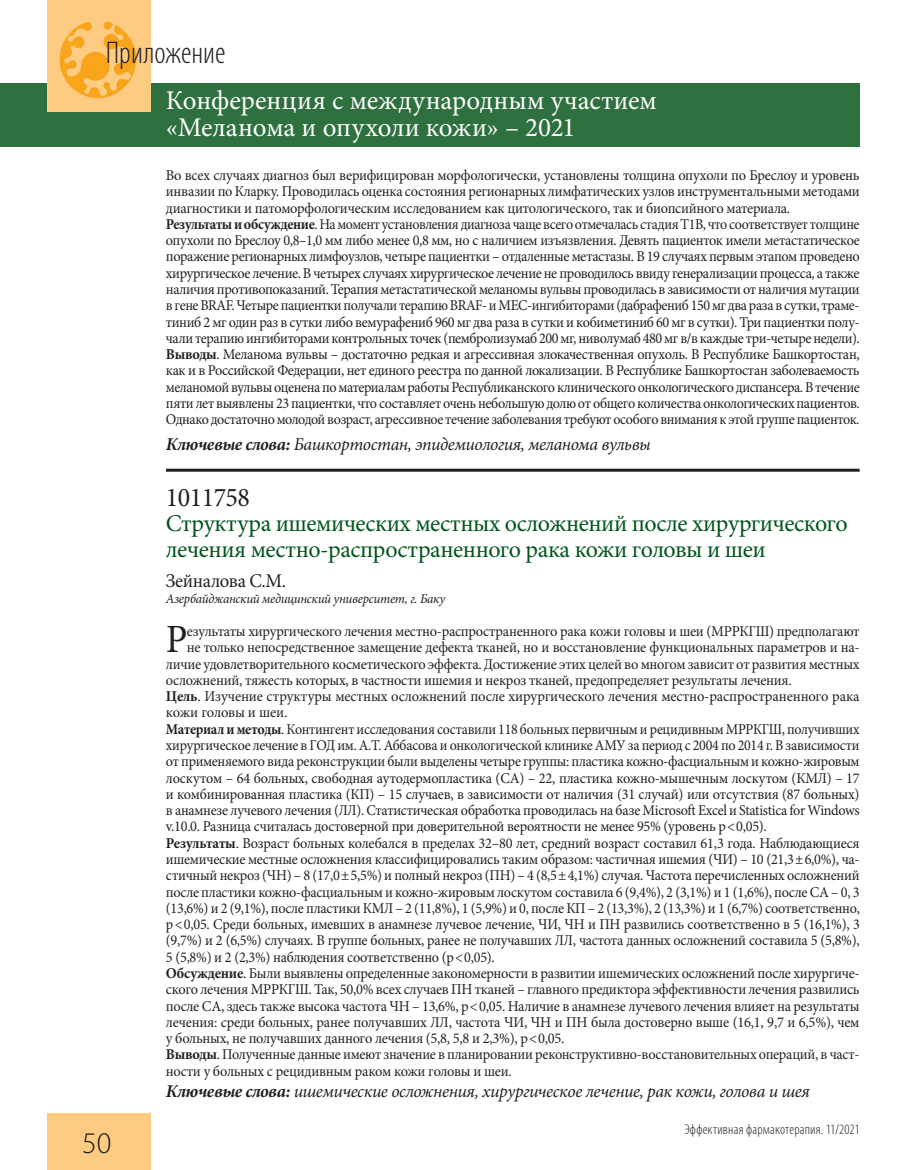
<style>
.page{position:relative;width:915px;height:1170px;background:#fff}
.page>*{position:absolute;margin:0;border:0;box-sizing:border-box;transform-origin:0 0}
.t1{font:40.05px "Minion Pro";color:#231f20;scale:.96 1}
.t2{font:300 condensed 31.5px "Myriad Pro";color:#231f20}
.t3{font:300 30px "Myriad Pro";color:#231f20}
.t4{font:27px/27px "Minion Pro";color:#fff}
.t5{font:27px "Minion Pro";letter-spacing:-.02em;color:#231f20;scale:.96 1}
.t6{font:24px/25.5px "Minion Pro";letter-spacing:-.02em;color:#00551c}
.t7{font:19.5px "Minion Pro";letter-spacing:-.02em;color:#231f20;scale:.96 1}
.t8{font:italic 18px "Minion Pro";letter-spacing:-.02em;color:#231f20}
.t9{font:15px/16.4px "Minion Pro";letter-spacing:-.02em;color:#231f20;scale:.96 1}
.t10{font:15px "Minion Pro";letter-spacing:-.02em;color:#231f20;scale:.95 1}
.t11{font:15px "Minion Pro";letter-spacing:-.02em;color:#231f20;scale:.94 1}
.t12{font:15px "Minion Pro";letter-spacing:-.02em;color:#231f20}
.t13{font:15px "Minion Pro";letter-spacing:-.02em;color:#231f20;scale:.93 1}
.t14{font:300 condensed 14.25px "Myriad Pro";letter-spacing:.015em;color:#231f20}
.t15{font:italic 13.5px "Minion Pro";letter-spacing:-.02em;color:#231f20;scale:.96 1}
.s1{font-weight:700}
</style>
<div class="page">
<div style="left:0;top:83px;width:859px;height:64px;background:#2f703f"></div>
<div style="left:47px;top:1113px;width:103px;height:56px;background:#fdcb82"></div>
<div style="left:47px;top:0;width:103px;height:111px;background:#fdcb82"></div>
<svg style="left:59px;top:22px;width:78px;height:77px"></svg>
<hr style="left:166px;top:468px;width:693px;height:3px;background:#231f20">
<h2 class="t2" style="left:106px;top:34px;width:121px">Приложение</h2>
<h3 class="t3" style="left:82px;top:1125px;width:31px">50</h3>
<h3 class="t4" style="left:166px;top:87px;width:492px">Конференция с международным участием «Меланома и опухоли кожи» – 2021</h3>
<p class="t9" style="left:166px;top:167px;width:724px">Во всех случаях диагноз был верифицирован морфологически, установлены толщина опухоли по Бреслоу и уровень инвазии по Кларку. Проводилась оценка состояния регионарных лимфатических узлов инструментальными методами диагностики и патоморфологическим исследованием как цитологического, так и биопсийного материала.<br><span class="s1">Результаты и обсуждение</span>. На момент установления диагноза чаще всего отмечалась стадия Т1В, что соответствует толщине опухоли по Бреслоу 0,8–1,0 мм либо менее 0,8 мм, но с наличием изъязвления. Девять пациенток имели метастатическое поражение регионарных лимфоузлов, четыре пациентки – отдаленные метастазы. В 19 случаях первым этапом проведено хирургическое лечение. В четырех случаях хирургическое лечение не проводилось ввиду генерализации процесса, а также наличия противопоказаний. Терапия метастатической меланомы вульвы проводилась в зависимости от наличия мутации в гене BRAF. Четыре пациентки получали терапию BRAF- и MEC-ингибиторами (дабрафениб 150 мг два раза в сутки, траме&shy;тиниб 2 мг один раз в сутки либо вемурафениб 960 мг два раза в сутки и кобиметиниб 60 мг в сутки). Три пациентки полу&shy;чали терапию ингибиторами контрольных точек (пембролизумаб 200 мг, ниволумаб 480 мг в/в каждые три-четыре недели).<br><span class="s1">Выводы</span>. Меланома вульвы – достаточно редкая и агрессивная злокачественная опухоль. В Республике Башкортостан, как и в Российской Федерации, нет единого реестра по данной локализации. В Республике Башкортостан заболеваемость меланомой вульвы оценена по материалам работы Республиканского клинического онкологического диспансера. В течение пяти лет выявлены 23 пациентки, что составляет очень небольшую долю от общего количества онкологических пациентов.<br>Однако достаточно молодой возраст, агрессивное течение заболевания требуют особого внимания к этой группе пациенток.</p>
<p class="t8" style="left:166px;top:431px;width:486px"><span class="s1">Ключевые слова:</span> Башкортостан, эпидемиология, меланома вульвы</p>
<h3 class="t5" style="left:166px;top:479px;width:89px">1011758</h3>
<h3 class="t6" style="left:166px;top:511px;width:683px">Структура ишемических местных осложнений после хирургического лечения местно-распространенного рака кожи головы и шеи</h3>
<h3 class="t7" style="left:166px;top:567px;width:126px">Зейналова С.М.</h3>
<p class="t15" style="left:166px;top:590px;width:292px">Азербайджанский медицинский университет, г. Баку</p>
<h1 class="t1" style="left:166px;top:612px;width:24px">Р</h1>
<p class="t9" style="left:187px;top:623px;width:702px">езультаты хирургического лечения местно-распространенного рака кожи головы и шеи (МРРКГШ) предполагают</p>
<p class="t9" style="left:187px;top:639px;width:702px">не только непосредственное замещение дефекта тканей, но и восстановление функциональных параметров и на-</p>
<p class="t9" style="left:166px;top:655px;width:724px">личие удовлетворительного косметического эффекта. Достижение этих целей во многом зависит от развития местных</p>
<p class="t9" style="left:166px;top:672px;width:653px">осложнений, тяжесть которых, в частности ишемия и некроз тканей, предопределяет результаты лечения.</p>
<p class="t12" style="left:166px;top:686px;width:695px"><span class="s1">Цель</span>. Изучение структуры местных осложнений после хирургического лечения местно-распространенного рака</p>
<p class="t12" style="left:166px;top:702px;width:123px">кожи головы и шеи.</p>
<p class="t13" style="left:166px;top:718px;width:747px"><span class="s1">Материал и методы</span>. Контингент исследования составили 118 больных первичным и рецидивным МРРКГШ, получивших</p>
<p class="t11" style="left:166px;top:735px;width:739px">хирургическое лечение в ГОД им. А.Т. Аббасова и онкологической клинике АМУ за период с 2004 по 2014 г. В зависимости</p>
<p class="t11" style="left:166px;top:751px;width:739px">от применяемого вида реконструкции были выделены четыре группы: пластика кожно-фасциальным и кожно-жировым</p>
<p class="t10" style="left:166px;top:767px;width:731px">лоскутом – 64 больных, свободная аутодермопластика (СА) – 22, пластика кожно-мышечным лоскутом (КМЛ) – 17</p>
<p class="t10" style="left:166px;top:784px;width:731px">и комбинированная пластика (КП) – 15 случаев, в зависимости от наличия (31 случай) или отсутствия (87 больных)</p>
<p class="t11" style="left:166px;top:800px;width:739px">в анамнезе лучевого лечения (ЛЛ). Статистическая обработка проводилась на базе Microsoft Excel и Statistica for Windows</p>
<p class="t10" style="left:166px;top:816px;width:633px">v.10.0. Разница считалась достоверной при доверительной вероятности не менее 95% (уровень р&lt;0,05).</p>
<p class="t10" style="left:166px;top:832px;width:731px"><span class="s1">Результаты</span>. Возраст больных колебался в пределах 32–80 лет, средний возраст составил 61,3 года. Наблюдающиеся</p>
<p class="t10" style="left:166px;top:849px;width:731px">ишемические местные осложнения классифицировались таким образом: частичная ишемия (ЧИ) – 10 (21,3±6,0%), ча-</p>
<p class="t10" style="left:166px;top:865px;width:731px">стичный некроз (ЧН) – 8 (17,0±5,5%) и полный некроз (ПН) – 4 (8,5±4,1%) случая. Частота перечисленных осложнений</p>
<p class="t10" style="left:166px;top:881px;width:731px">после пластики кожно-фасциальным и кожно-жировым лоскутом составила 6 (9,4%), 2 (3,1%) и 1 (1,6%), после СА – 0, 3</p>
<p class="t10" style="left:166px;top:897px;width:731px">(13,6%) и 2 (9,1%), после пластики КМЛ – 2 (11,8%), 1 (5,9%) и 0, после КП – 2 (13,3%), 2 (13,3%) и 1 (6,7%) соответственно,</p>
<p class="t10" style="left:166px;top:914px;width:731px">р&lt;0,05. Среди больных, имевших в анамнезе лучевое лечение, ЧИ, ЧН и ПН развились соответственно в 5 (16,1%), 3</p>
<p class="t10" style="left:166px;top:930px;width:731px">(9,7%) и 2 (6,5%) случаях. В группе больных, ранее не получавших ЛЛ, частота данных осложнений составила 5 (5,8%),</p>
<p class="t10" style="left:166px;top:946px;width:347px">5 (5,8%) и 2 (2,3%) наблюдения соответственно (p&lt;0,05).</p>
<p class="t9" style="left:166px;top:964px;width:723px"><span class="s1">Обсуждение</span>. Были выявлены определенные закономерности в развитии ишемических осложнений после хирургиче-</p>
<p class="t9" style="left:166px;top:981px;width:723px">ского лечения МРРКГШ. Так, 50,0% всех случаев ПН тканей – главного предиктора эффективности лечения развились</p>
<p class="t9" style="left:166px;top:997px;width:723px">после СА, здесь также высока частота ЧН – 13,6%, р&lt;0,05. Наличие в анамнезе лучевого лечения влияет на результаты</p>
<p class="t9" style="left:166px;top:1013px;width:723px">лечения: среди больных, ранее получавших ЛЛ, частота ЧИ, ЧН и ПН была достоверно выше (16,1, 9,7 и 6,5%), чем</p>
<p class="t9" style="left:166px;top:1030px;width:416px">у больных, не получавших данного лечения (5,8, 5,8 и 2,3%), р&lt;0,05.</p>
<p class="t10" style="left:166px;top:1044px;width:731px"><span class="s1">Выводы</span>. Полученные данные имеют значение в планировании реконструктивно-восстановительных операций, в част-</p>
<p class="t9" style="left:166px;top:1062px;width:361px">ности у больных с рецидивным раком кожи головы и шеи.</p>
<p class="t8" style="left:166px;top:1078px;width:645px"><span class="s1">Ключевые слова:</span> ишемические осложнения, хирургическое лечение, рак кожи, голова и шея</p>
<p class="t14" style="left:684px;top:1120px;width:177px">Эффективная фармакотерапия. 11/2021</p>
</div>
